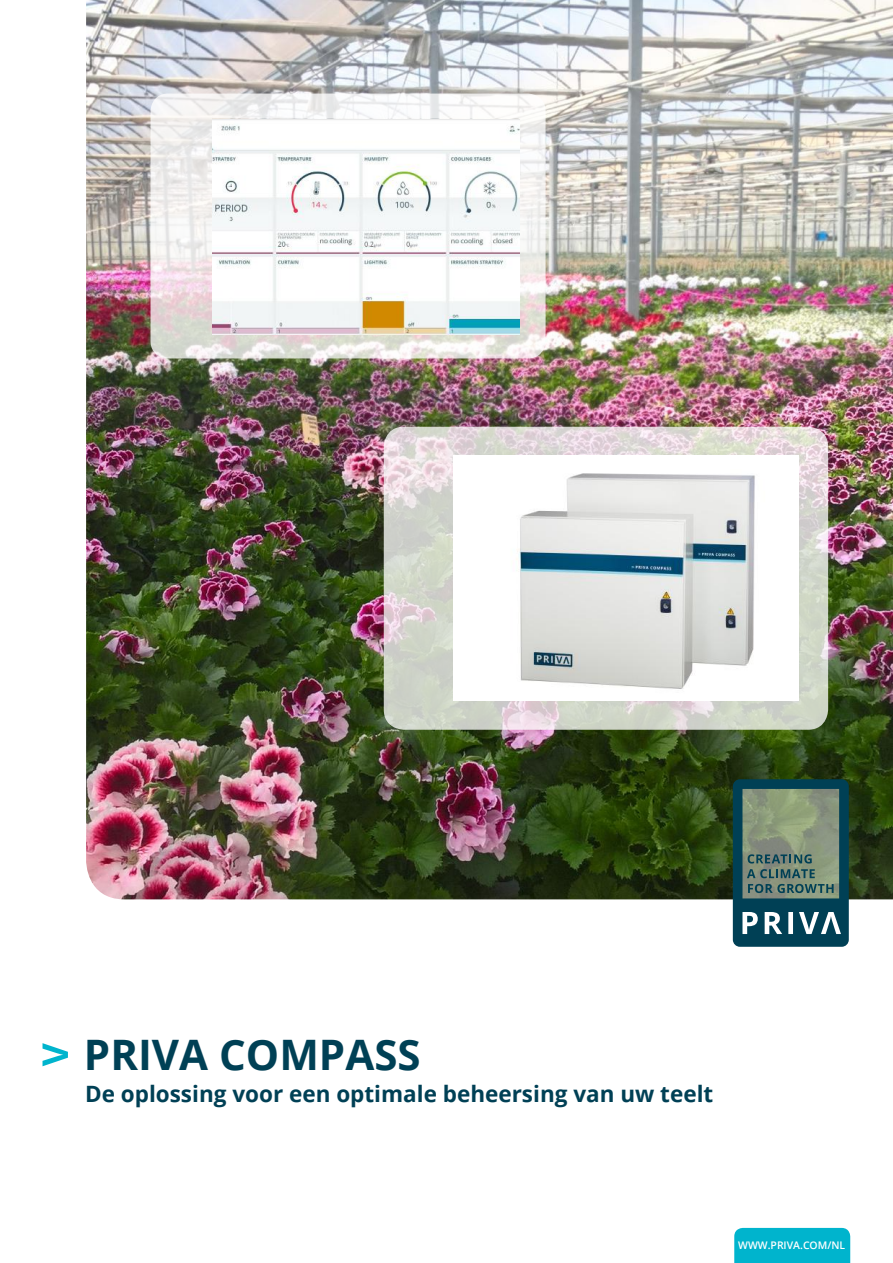
<style>
.page{position:relative;width:893px;height:1263px;background:#fff}
.page>*{position:absolute;margin:0;border:0;box-sizing:border-box;transform-origin:0 0}
.t1{font:700 42px "Open Sans";color:#004055}
.t2{font:700 22.5px "Open Sans";color:#004055}
.t3{font:600 10.5px "Open Sans";color:#fff}
</style>
<div class="page">
<div style="left:734px;top:1228px;width:116px;height:35px;background:#00b4cd"></div>
<img style="left:86px;top:0;width:807px;height:899px">
<svg style="left:43px;top:1043px;width:25px;height:23px"></svg>
<svg style="left:733px;top:779px;width:116px;height:168px;background:#507470"></svg>
<svg style="left:384px;top:427px;width:444px;height:303px;background:#d8d6d0"></svg>
<img style="left:454px;top:457px;width:344px;height:244px">
<svg style="left:151px;top:94px;width:395px;height:264px"></svg>
<img style="left:212px;top:119px;width:307px;height:216px">
<h1 class="t1" style="left:84px;top:1025px;width:338px">PRIVA COMPASS</h1>
<p class="t2" style="left:85px;top:1077px;width:630px">De oplossing voor een optimale beheersing van uw teelt</p>
<p class="t3" style="left:738px;top:1238px;width:108px">WWW.PRIVA.COM/NL</p>
</div>
